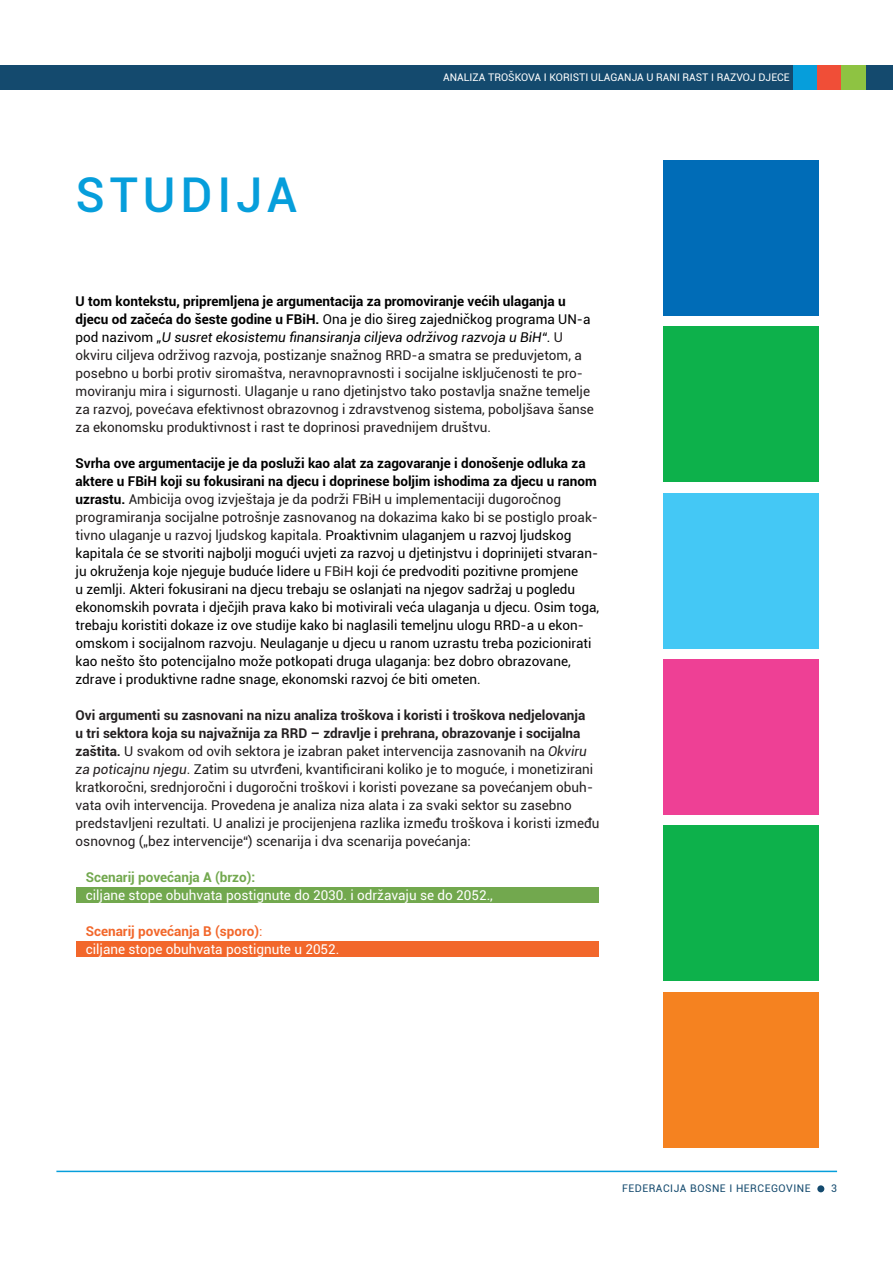
<style>
.page{position:relative;width:893px;height:1263px;background:#fff}
.page>*{position:absolute;margin:0;border:0;box-sizing:border-box;transform-origin:0 0}
.Section_Headline{font:500 48px "Roboto";letter-spacing:.1em;color:#069edb}
.Copy{font:13.5px/18px "Roboto";color:#231f20}
.Copy-2{font:13.5px/18px "Roboto";color:#000}
.Copy-3{font:13.5px "Roboto";color:#fff}
.Copy-4{font:700 13.5px "Roboto";color:#f2672b}
.Copy-5{font:700 13.5px "Roboto";color:#72a84e}
.t1{font:10.5px "Roboto";color:#fff}
.t2{font:10.5px "Roboto";letter-spacing:.05em;color:#144a6e}
.s1{font-weight:700;color:#000}
.s2{color:#000}
.s3{font-style:italic;color:#000}
.s4{font-weight:700}
.s5{color:#231f20}
.s6{font-style:italic}
.s7{font-weight:400}
</style>
<div class="page">
<hr style="left:56px;top:1171px;width:781px;height:1px;background:#069edb">
<div style="left:817px;top:1185px;width:7px;height:7px;background:#144a6e;border-radius:50%"></div>
<div style="left:0;top:65px;width:893px;height:24px;background:#144a6e"></div>
<div style="left:793px;top:65px;width:24px;height:24px;background:#069edb"></div>
<div style="left:817px;top:65px;width:25px;height:24px;background:#f04e37"></div>
<div style="left:842px;top:65px;width:24px;height:24px;background:#8ec342"></div>
<div style="left:76px;top:887px;width:523px;height:16px;background:#72a84e"></div>
<div style="left:76px;top:941px;width:523px;height:16px;background:#f2672b"></div>
<div style="left:663px;top:492px;width:156px;height:156px;background:#44c8f5"></div>
<div style="left:663px;top:160px;width:156px;height:156px;background:#006cb7"></div>
<div style="left:663px;top:659px;width:156px;height:156px;background:#ee4095"></div>
<div style="left:663px;top:326px;width:156px;height:156px;background:#0db14b"></div>
<div style="left:663px;top:825px;width:156px;height:156px;background:#0db14b"></div>
<div style="left:663px;top:992px;width:156px;height:156px;background:#f58220"></div>
<p class="Section_Headline" style="left:76px;top:161px;width:223px">STUDIJA</p>
<p class="t1" style="left:443px;top:70px;width:348px">ANALIZA TROŠKOVA I KORISTI ULAGANJA U RANI RAST I RAZVOJ DJECE</p>
<p class="Copy" style="left:76px;top:292px;width:520px"><span class="s1">U tom kontekstu, pripremljena je argumentacija za promoviranje većih ulaganja u djecu od začeća do šeste godine u FBiH.</span> <span class="s2">Ona je dio šireg zajedničkog programa UN-a pod nazivom</span> <span class="s3">„U susret ekosistemu finansiranja ciljeva održivog razvoja u BiH“</span><span class="s2">.</span> U okviru ciljeva održivog razvoja, postizanje snažnog RRD-a smatra se preduvjetom, a posebno u borbi protiv siromaštva, neravnopravnosti i socijalne isključenosti te pro&shy;moviranju mira i sigurnosti. Ulaganje u rano djetinjstvo tako postavlja snažne temelje za razvoj, povećava efektivnost obrazovnog i zdravstvenog sistema, poboljšava šanse za ekonomsku produktivnost i rast te doprinosi pravednijem društvu.</p>
<p class="Copy-2" style="left:76px;top:454px;width:525px"><span class="s4">Svrha ove argumentacije je da posluži kao alat za zagovaranje i donošenje odluka za aktere u FBiH koji su fokusirani na djecu i doprinese boljim ishodima za djecu u ranom uzrastu.</span> <span class="s5">Ambicija ovog izvještaja je da podrži FBiH u implementaciji dugoročnog programiranja socijalne potrošnje zasnovanog na dokazima kako bi se postiglo proak&shy;tivno ulaganje u razvoj ljudskog kapitala.</span> Proaktivnim ulaganjem u razvoj ljudskog kapitala će se stvoriti najbolji mogući uvjeti za razvoj u djetinjstvu i doprinijeti stvaran&shy;ju okruženja koje njeguje buduće lidere u <span class="s5">FBiH</span> koji će predvoditi pozitivne promjene<br>u zemlji. Akteri fokusirani na djecu trebaju se oslanjati na njegov sadržaj u pogledu ekonomskih povrata i dječjih prava kako bi motivirali veća ulaganja u djecu. Osim toga, trebaju koristiti dokaze iz ove studije kako bi naglasili temeljnu ulogu RRD-a u ekon&shy;omskom i socijalnom razvoju. Neulaganje u djecu u ranom uzrastu treba pozicionirati kao nešto što potencijalno može potkopati druga ulaganja: bez dobro obrazovane, zdrave i produktivne radne snage, ekonomski razvoj će biti ometen.</p>
<p class="Copy" style="left:76px;top:706px;width:525px"><span class="s4">Ovi argumenti su zasnovani na nizu analiza troškova i koristi i troškova nedjelovanja<br>u tri sektora koja su najvažnija za RRD – zdravlje i prehrana, obrazovanje i socijalna zaštita.</span> U svakom od ovih sektora je izabran paket intervencija zasnovanih na <span class="s6">Okviru za poticajnu njegu</span>. Zatim su utvrđeni, kvantificirani koliko je to moguće, i monetizirani kratkoročni, srednjoročni i dugoročni troškovi i koristi povezane sa povećanjem obuh&shy;vata ovih intervencija. Provedena je analiza niza alata i za svaki sektor su zasebno predstavljeni rezultati. U analizi je procijenjena razlika između troškova i koristi između osnovnog („bez intervencije“) scenarija i dva scenarija povećanja:</p>
<p class="Copy-5" style="left:86px;top:868px;width:171px">Scenarij povećanja A (brzo):</p>
<p class="Copy-3" style="left:86px;top:886px;width:409px">ciljane stope obuhvata postignute do 2030. i održavaju se do 2052.,</p>
<p class="Copy-4" style="left:86px;top:922px;width:178px">Scenarij povećanja B (sporo)<span class="s7">:</span></p>
<p class="Copy-3" style="left:86px;top:940px;width:255px">ciljane stope obuhvata postignute u 2052.</p>
<p class="t2" style="left:622px;top:1181px;width:190px">FEDERACIJA BOSNE I HERCEGOVINE</p>
<p class="t2" style="left:831px;top:1181px;width:7px">3</p>
</div>
